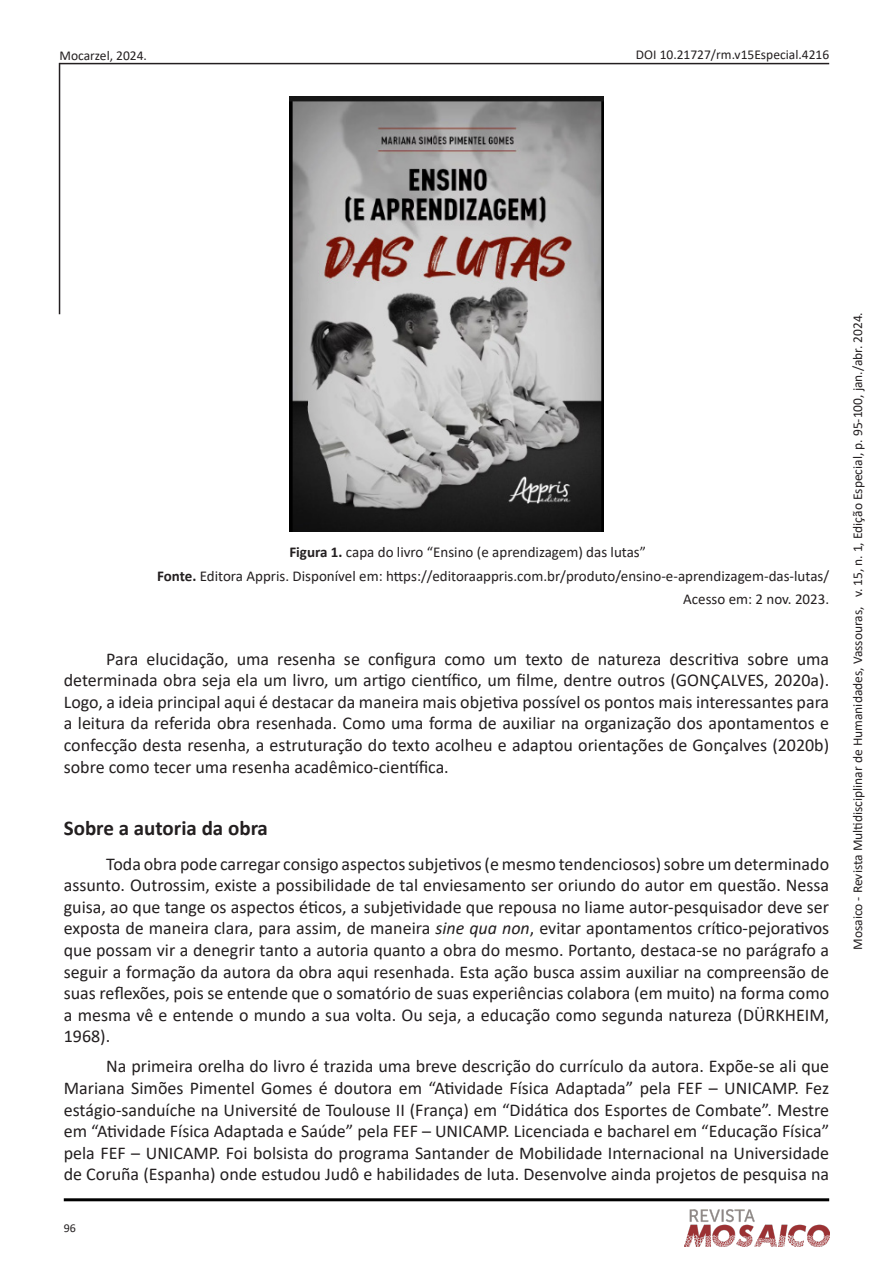
<style>
.page{position:relative;width:893px;height:1263px;background:#fff}
.page>*{position:absolute;margin:0;border:0;box-sizing:border-box;transform-origin:0 0}
.RM_Subtítulos{font:700 21px "Calibri";color:#231f20}
.RM_corpo_de_texto{font:18px/21.6px "Calibri";color:#231f20;text-align:justify}
.RM_corpo_de_texto-2{font:15px "Calibri";color:#231f20}
.t1{font:13.5px "Calibri";color:#231f20}
.t2{font:12px "Calibri";color:#231f20}
.s1{font-weight:700}
.s2{font-style:italic}
.s3{color:#fff}
</style>
<div class="page">
<hr style="left:59px;top:63px;width:770px;height:1px;background:#231f20">
<hr style="left:64px;top:1198px;width:765px;height:3px;background:#000">
<hr style="left:59px;top:63px;width:1px;height:251px;background:#231f20">
<img style="left:685px;top:1209px;width:144px;height:38px">
<img style="left:290px;top:97px;width:313px;height:435px">
<p class="t1" style="left:60px;top:46px;width:89px">Mocarzel, 2024.</p>
<p class="t1" style="left:636px;top:45px;width:195px">DOI 10.21727/rm.v15Especial.4216</p>
<p class="RM_corpo_de_texto-2" style="left:289px;top:542px;width:358px"><span class="s1">Figura 1.</span> capa do livro “Ensino (e aprendizagem) das lutas”</p>
<p class="RM_corpo_de_texto-2" style="left:157px;top:565px;width:674px"><span class="s1">Fonte.</span> Editora Appris. Disponível em: https://editoraappris.com.br/produto/ensino-e-aprendizagem-das-lutas/</p>
<p class="RM_corpo_de_texto-2" style="left:683px;top:589px;width:148px">Acesso em: 2 nov. 2023.</p>
<p class="RM_corpo_de_texto" style="left:64px;top:647px;width:767px;text-indent:43px">Para elucidação, uma resenha se configura como um texto de natureza descritiva sobre uma determinada obra seja ela um livro, um artigo científico, um filme, dentre outros (GONÇALVES, 2020a).<br>Logo, a ideia principal aqui é destacar da maneira mais objetiva possível os pontos mais interessantes para a leitura da referida obra resenhada. Como uma forma de auxiliar na organização dos apontamentos e confecção desta resenha, a estruturação do texto acolheu e adaptou orientações de Gonçalves (2020b) sobre como tecer uma resenha acadêmico-científica.</p>
<p class="RM_Subtítulos" style="left:64px;top:813px;width:206px">Sobre a autoria da obra</p>
<p class="RM_corpo_de_texto" style="left:64px;top:852px;width:767px;text-indent:43px">Toda obra pode carregar consigo aspectos subjetivos (e mesmo tendenciosos) sobre um determinado assunto. Outrossim, existe a possibilidade de tal enviesamento ser oriundo do autor em questão. Nessa guisa, ao que tange os aspectos éticos, a subjetividade que repousa no liame autor-pesquisador deve ser exposta de maneira clara, para assim, de maneira <span class="s2">sine qua non</span>, evitar apontamentos crítico-pejorativos que possam vir a denegrir tanto a autoria quanto a obra do mesmo. Portanto, destaca-se no parágrafo a seguir a formação da autora da obra aqui resenhada. Esta ação busca assim auxiliar na compreensão de suas reflexões, pois se entende que o somatório de suas experiências colabora (em muito) na forma como a mesma vê e entende o mundo a sua volta. Ou seja, a educação como segunda natureza (DÜRKHEIM, 1968).</p>
<p class="RM_corpo_de_texto" style="left:64px;top:1055px;width:767px;text-indent:43px">Na primeira orelha do livro é trazida uma breve descrição do currículo da autora. Expõe-se ali que Mariana Simões Pimentel Gomes é doutora em “Atividade Física Adaptada” pela FEF – UNICAMP. Fez estágio-sanduíche na Université de Toulouse II (França) em “Didática dos Esportes de Combate”. Mestre em “Atividade Física Adaptada e Saúde” pela FEF – UNICAMP. Licenciada e bacharel em “Educação Física” pela FEF – UNICAMP. Foi bolsista do programa Santander de Mobilidade Internacional na Universidade de Coruña (Espanha) onde estudou Judô e habilidades de luta. Desenvolve ainda projetos de pesquisa na</p>
<p class="t2" style="left:64px;top:1219px;width:14px">96</p>
<p class="t1" style="left:848px;top:950px;width:639px;rotate:-90deg">Mosaico - Revista Multidisciplinar de Humanidades, Vassouras, v. 15, n. 1, Edição Especial, p. 95-100, jan./abr. <span class="s3">2024.</span></p>
</div>
